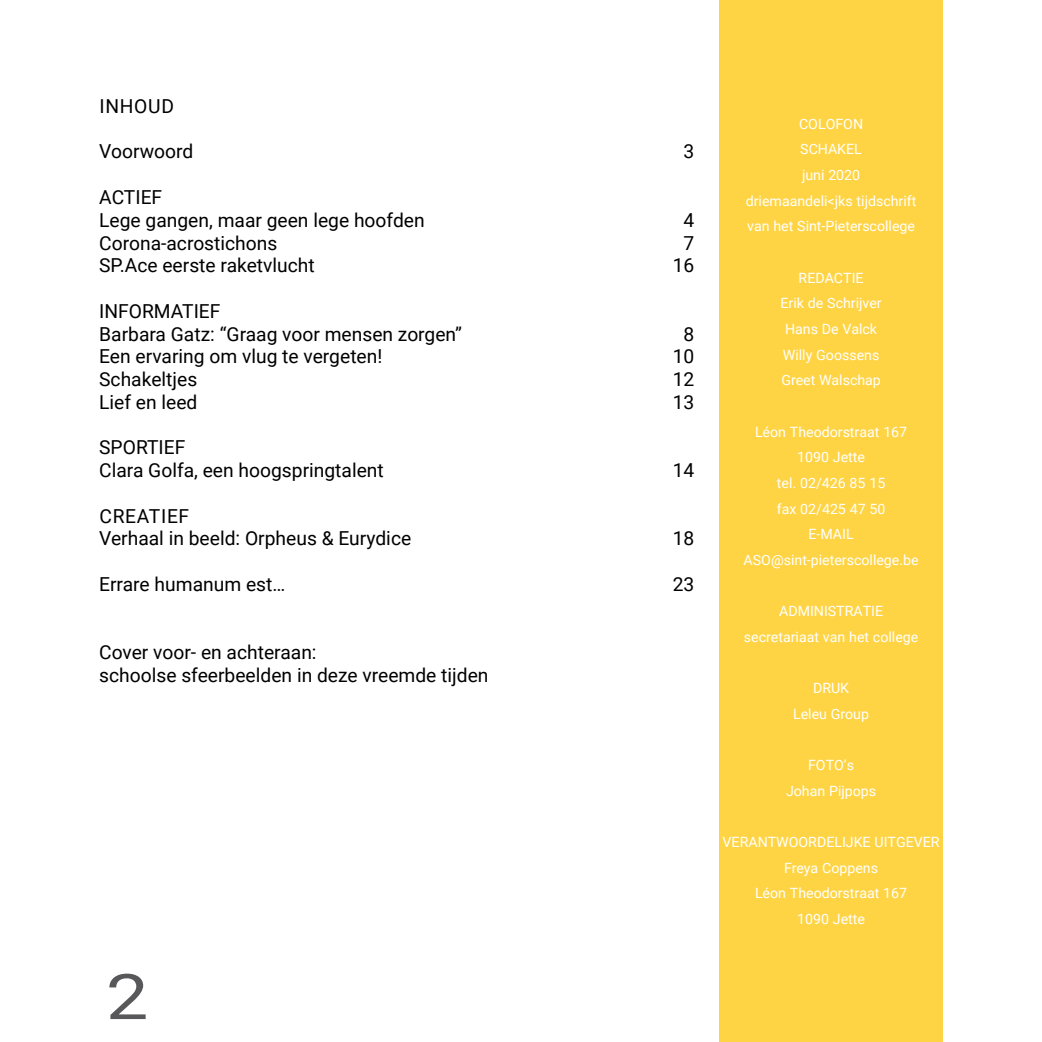
<style>
.page{position:relative;width:1042px;height:1042px;background:#fff}
.page>*{position:absolute;margin:0;border:0;box-sizing:border-box;transform-origin:0 0}
.t1{font:63px "Roboto";color:#58585a;scale:1.2 1}
.t2{font:19.25px/22.8px "Roboto";color:#000}
.t3{font:14.17px/25.7px "Roboto";color:#fff}
</style>
<div class="page">
<div style="left:719px;top:0;width:224px;height:1042px;background:#ffd444"></div>
<p class="t2" style="left:100px;top:94px;width:73px">Inhoud</p>
<p class="t2" style="left:99px;top:140px;width:96px">Voorwoord</p>
<p class="t2" style="left:683px;top:140px;width:12px">3</p>
<p class="t2" style="left:99px;top:185px;width:327px">ACTIE F<br>Lege gangen, maar geen lege hoofden</p>
<p class="t2" style="left:683px;top:208px;width:12px">4</p>
<p class="t2" style="left:99px;top:231px;width:180px">Corona-acrostichons</p>
<p class="t2" style="left:683px;top:231px;width:12px">7</p>
<p class="t2" style="left:99px;top:253px;width:217px">SP.Ace eerste raketvlucht</p>
<p class="t2" style="left:673px;top:253px;width:23px">16</p>
<p class="t2" style="left:99px;top:299px;width:42px">IN FORMATIE</p>
<p class="t2" style="left:99px;top:299px;width:364px;text-indent:111px">F<br>Barbara Gatz: “Graag voor mensen zorgen”</p>
<p class="t2" style="left:683px;top:322px;width:12px">8</p>
<p class="t2" style="left:99px;top:344px;width:285px">Een ervaring om vlug te vergeten!</p>
<p class="t2" style="left:673px;top:344px;width:23px">10</p>
<p class="t2" style="left:99px;top:367px;width:100px">Schakeltjes</p>
<p class="t2" style="left:673px;top:367px;width:23px">12</p>
<p class="t2" style="left:99px;top:390px;width:100px">Lief en leed</p>
<p class="t2" style="left:673px;top:390px;width:23px">13</p>
<p class="t2" style="left:99px;top:435px;width:12px">SPORTIE</p>
<p class="t2" style="left:99px;top:435px;width:286px;text-indent:76px">F<br>Clara Golfa, een hoogspringtalent</p>
<p class="t2" style="left:673px;top:458px;width:23px">14</p>
<p class="t2" style="left:99px;top:504px;width:313px">creatief<br>Verhaal in beeld: Orpheus &amp; Eurydice</p>
<p class="t2" style="left:673px;top:526px;width:23px">18</p>
<p class="t2" style="left:99px;top:572px;width:188px">Errare humanum est…</p>
<p class="t2" style="left:673px;top:572px;width:23px">23</p>
<p class="t2" style="left:99px;top:640px;width:391px">Cover voor- en achteraan:<br>schoolse sfeerbeelden in deze vreemde tijden</p>
<h1 class="t1" style="left:106px;top:952px;width:37px">2</h1>
<p class="t3" style="left:799px;top:110px;width:19px">COLO</p>
<p class="t3" style="left:835px;top:110px;width:18px">FON</p>
<p class="t3" style="left:800px;top:136px;width:38px">SCHAKEL</p>
<p class="t3" style="left:802px;top:162px;width:60px">juni 2020</p>
<p class="t3" style="left:746px;top:187px;width:172px">driemaandeli&lt;jks tijdschrift</p>
<p class="t3" style="left:747px;top:213px;width:169px">van het Sint-Pieterscollege</p>
<p class="t3" style="left:798px;top:264px;width:53px">RE DACTIE</p>
<p class="t3" style="left:780px;top:290px;width:103px">Erik de Schrijver</p>
<p class="t3" style="left:785px;top:316px;width:93px">Hans De Valck</p>
<p class="t3" style="left:783px;top:341px;width:98px">Willy Goossens</p>
<p class="t3" style="left:781px;top:367px;width:101px">Greet Walschap</p>
<p class="t3" style="left:755px;top:418px;width:154px">Léon Theodorstraat 167</p>
<p class="t3" style="left:797px;top:444px;width:69px">1090 Jette</p>
<p class="t3" style="left:777px;top:469px;width:110px">tel. 02/426 85 15</p>
<p class="t3" style="left:777px;top:495px;width:110px">fax 02/425 47 50</p>
<p class="t3" style="left:808px;top:521px;width:21px">E-MAIL</p>
<p class="t3" style="left:743px;top:546px;width:10px">ASO</p>
<p class="t3" style="left:771px;top:546px;width:149px">@sint-pieterscollege.be</p>
<p class="t3" style="left:744px;top:598px;width:176px;text-indent:35px">ADMINISTRATIE<br>secretariaat van het college</p>
<p class="t3" style="left:793px;top:674px;width:77px;text-indent:20px">DRUK<br>Leleu Group</p>
<p class="t3" style="left:808px;top:751px;width:18px">FOTO</p>
<p class="t3" style="left:786px;top:751px;width:92px;text-indent:58px">’s<br>Johan Pijpops</p>
<p class="t3" style="left:722px;top:828px;width:19px">VERANT</p>
<p class="t3" style="left:776px;top:828px;width:23px">WOOR</p>
<p class="t3" style="left:817px;top:828px;width:67px">DELIJKE UITGE</p>
<p class="t3" style="left:914px;top:828px;width:18px">VER</p>
<p class="t3" style="left:755px;top:854px;width:154px;text-align:center">Freya Coppens<br>Léon Theodorstraat 167<br>1090 Jette</p>
</div>
